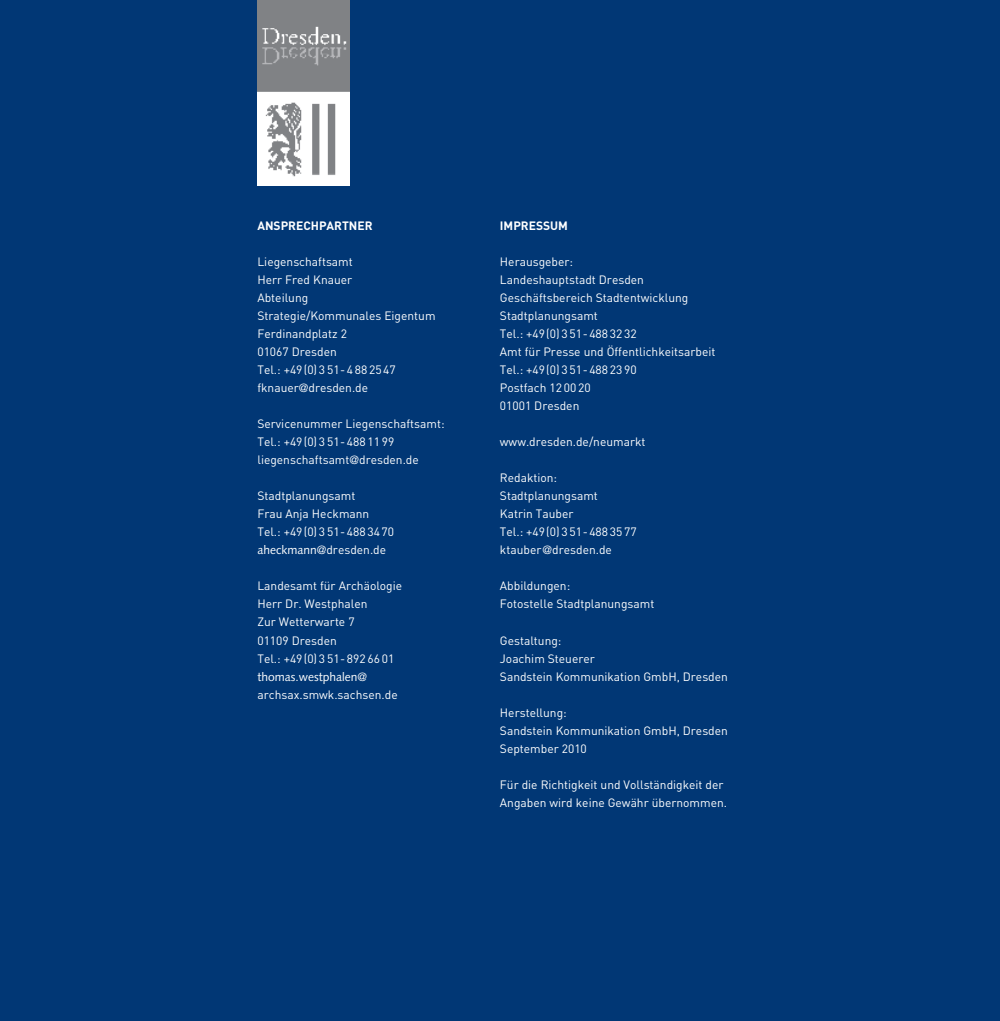
<style>
.page{position:relative;width:1000px;height:1021px;background:#fff}
.page>*{position:absolute;margin:0;border:0;box-sizing:border-box;transform-origin:0 0}
.t1{font:12px/18px "DIN";color:#fff}
.t2{font:12px "Zyntax";color:#fff}
.t3{font:700 12px "DIN";color:#fff}
.s1{font-family:"Zyntax"}
.s2{font-family:"DIN"}
</style>
<div class="page">
<img style="left:999px;top:0;width:1px;height:1020px">
<div style="left:0;top:0;width:999px;height:1020px;background:#013775"></div>
<img style="left:257px;top:0;width:92px;height:185px">
<p class="t3" style="left:257px;top:218px;width:117px">ANSPRECHPARTNER</p>
<p class="t1" style="left:257px;top:253px;width:179px">Liegenschaftsamt<br>Herr Fred Knauer<br>Abteilung<br>Strategie/Kommunales Eigentum<br>Ferdinandplatz 2<br>01067 Dresden<br>Tel.: +49(0) 3 51-4 88 2547 fknauer<span class="s1">@</span>dresden.de</p>
<p class="t1" style="left:257px;top:415px;width:188px">Servicenummer Liegenschaftsamt:<br>Tel.: +49(0) 3 51-488 11 99 liegenschaftsamt<span class="s1">@</span>dresden.de</p>
<p class="t1" style="left:257px;top:487px;width:138px">Stadtplanungsamt<br>Frau Anja Heckmann<br>Tel.: +49(0) 3 51-488 3470</p>
<p class="t2" style="left:257px;top:543px;width:130px">aheckmann@<span class="s2">dresden.de</span></p>
<p class="t1" style="left:257px;top:577px;width:146px">Landesamt für Archäologie<br>Herr Dr. Westphalen<br>Zur Wetterwarte 7<br>01109 Dresden<br>Tel.: +49(0) 3 51-892 66 01</p>
<p class="t2" style="left:257px;top:669px;width:111px">thomas.westphalen@</p>
<p class="t1" style="left:257px;top:685px;width:142px">archsax.smwk.sachsen.de</p>
<p class="t3" style="left:500px;top:218px;width:69px">IMPRESSUM</p>
<p class="t1" style="left:500px;top:253px;width:217px">Herausgeber:<br>Landeshauptstadt Dresden<br>Geschäftsbereich Stadtentwicklung<br>Stadtplanungsamt<br>Tel.: +49(0) 3 51-488 32 32<br>Amt für Presse und Öffentlichkeitsarbeit<br>Tel.: +49(0) 3 51-488 23 90<br>Postfach 12 00 20<br>01001 Dresden</p>
<p class="t1" style="left:500px;top:433px;width:147px">www.dresden.de/neumarkt</p>
<p class="t1" style="left:500px;top:469px;width:138px">Redaktion:<br>Stadtplanungsamt<br>Katrin Tauber<br>Tel.: +49(0) 3 51-488 35 77 ktauber<span class="s1">@</span>dresden.de</p>
<p class="t1" style="left:500px;top:577px;width:156px">Abbildungen:<br>Fotostelle Stadtplanungsamt</p>
<p class="t1" style="left:500px;top:631px;width:229px">Gestaltung:<br>Joachim Steuerer<br>Sandstein Kommunikation GmbH, Dresden</p>
<p class="t1" style="left:500px;top:703px;width:229px">Herstellung:<br>Sandstein Kommunikation GmbH, Dresden<br>September 2010</p>
<p class="t1" style="left:500px;top:775px;width:228px">Für die Richtigkeit und Vollständigkeit der<br>Angaben wird keine Gewähr übernommen.</p>
</div>
